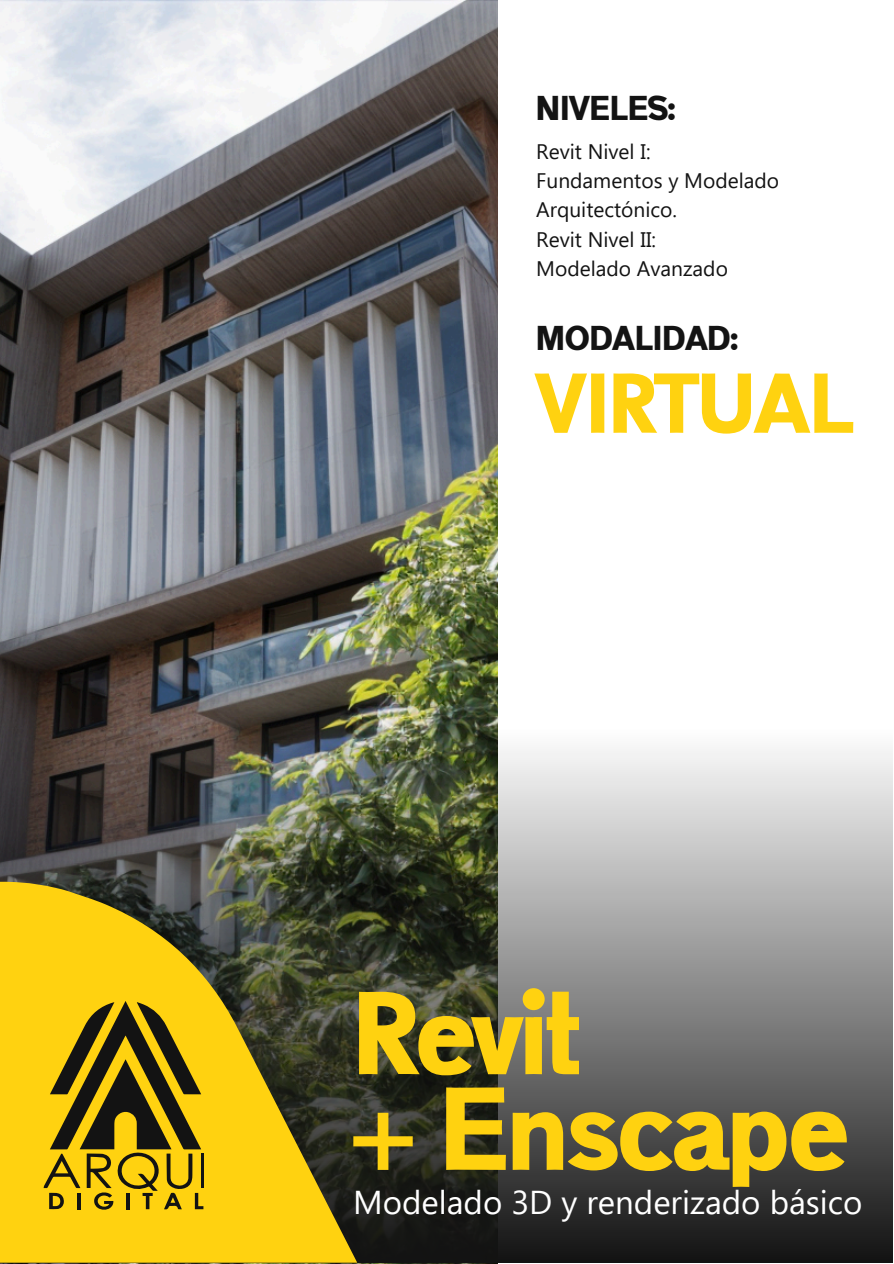
<style>
.page{position:relative;width:894px;height:1264px;background:#fff}
.page>*{position:absolute;margin:0;border:0;box-sizing:border-box;transform-origin:0 0}
.t1{font:112.5px/95.7px "Maximum Impact";color:#ffd210}
.t2{font:81px "Maximum Impact";color:#ffd210}
.t3{font:33px "Segoe UI";color:#fff}
.t4{font:33px "Maximum Impact";color:#131313}
.t5{font:21px/29.2px "Segoe UI";color:#131313}
</style>
<div class="page">
<img style="left:0;top:0;width:497px;height:1263px">
<svg style="left:0;top:730px;width:892px;height:532px;background:#6b6c67"></svg>
<svg style="left:0;top:881px;width:357px;height:381px;background:#ae951c"></svg>
<hr style="left:201px;top:1153px;width:3px;height:34px;background:#131313">
<svg style="left:44px;top:1000px;width:159px;height:210px;background:#9f8411"></svg>
<hr style="left:77px;top:1192px;width:4px;height:17px;background:#131313">
<hr style="left:127px;top:1192px;width:3px;height:17px;background:#131313">
<p class="t4" style="left:536px;top:88px;width:140px">NIVELES:</p>
<p class="t5" style="left:536px;top:135px;width:116px">Revit Nivel I:</p>
<h3 class="t5" style="left:536px;top:165px;width:244px">Fundamentos y Modelado<br>Arquitectónico.</h3>
<p class="t5" style="left:536px;top:223px;width:121px">Revit Nivel II:</p>
<p class="t5" style="left:536px;top:252px;width:193px">Modelado Avanzado</p>
<p class="t4" style="left:536px;top:318px;width:203px">MODALIDAD:</p>
<p class="t2" style="left:536px;top:356px;width:319px">VIRTUAL</p>
<p class="t1" style="left:353px;top:989px;width:494px">Revit<br>+ Enscape</p>
<p class="t3" style="left:353px;top:1178px;width:510px">Modelado 3D y renderizado básico</p>
</div>
